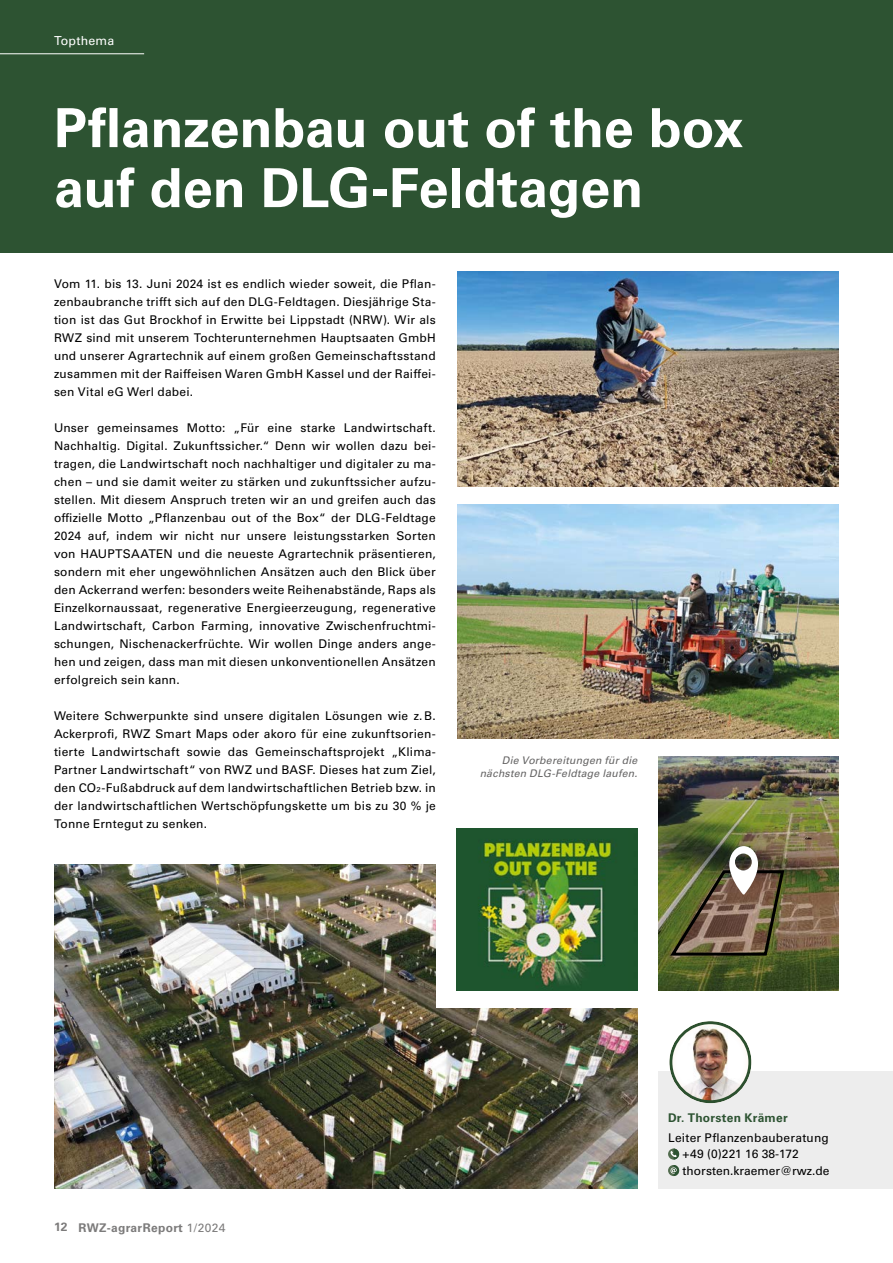
<style>
.page{position:relative;width:893px;height:1263px;background:#fff}
.page>*{position:absolute;margin:0;border:0;box-sizing:border-box;transform-origin:0 0}
.t1{font:700 54px/60px "Univers LT Pro 65";letter-spacing:-.005em;color:#fff}
.t2{font:12.45px "Univers LT Pro 55 Roman";letter-spacing:.015em;color:#fff}
.t3{font:12px/18px "Univers LT Pro 55 Roman";letter-spacing:.015em;color:#000;text-align:justify}
.t4{font:700 12px "Univers LT Pro 65";letter-spacing:.03em;color:#7c7b7b}
.t5{font:700 12px "Univers LT Pro 65";letter-spacing:.02em;color:#2d5332}
.t6{font:italic 10.5px/13.5px "Univers LT Pro 55";letter-spacing:.02em;color:#646363;text-align:right}
.s1{font-family:"Univers LT Pro 55 Roman";font-weight:400}
</style>
<div class="page">
<img style="left:54px;top:864px;width:583px;height:324px">
<div style="left:437px;top:792px;width:211px;height:215px;background:#fff"></div>
<div style="left:0;top:0;width:893px;height:252px;background:#2d5332"></div>
<img style="left:457px;top:504px;width:382px;height:234px">
<img style="left:457px;top:271px;width:382px;height:215px">
<hr style="left:0;top:54px;width:144px;height:1px;background:#fff">
<img style="left:456px;top:828px;width:181px;height:162px">
<img style="left:659px;top:756px;width:180px;height:234px">
<div style="left:659px;top:1071px;width:234px;height:117px;background:#ededed"></div>
<div style="left:668px;top:1148px;width:11px;height:11px;background:#526c4e;border-radius:50%"></div>
<svg style="left:670px;top:1148px;width:9px;height:11px"></svg>
<div style="left:668px;top:1165px;width:11px;height:11px;background:#526c4e;border-radius:50%"></div>
<svg style="left:670px;top:1165px;width:9px;height:11px"></svg>
<div style="left:667px;top:1018px;width:86px;height:86px;background:#ef7d00;opacity:.19"></div>
<img style="left:669px;top:846px;width:117px;height:112px">
<p class="t2" style="left:54px;top:32px;width:62px">Topthema</p>
<h1 class="t1" style="left:54px;top:95px;width:691px">Pflanzenbau out of the box auf den DLG-Feldtagen</h1>
<p class="t3" style="left:54px;top:274px;width:383px">Vom 11. bis 13. Juni 2024 ist es endlich wieder soweit, die Pflan&shy;zenbaubranche trifft sich auf den DLG-Feldtagen. Diesjährige Sta&shy;tion ist das Gut Brockhof in Erwitte bei Lippstadt (NRW). Wir als RWZ sind mit unserem Tochterunternehmen Hauptsaaten GmbH und unserer Agrartechnik auf einem großen Gemeinschaftsstand zusammen mit der Raiffeisen Waren GmbH Kassel und der Raiffei&shy;sen Vital eG Werl dabei.</p>
<p class="t3" style="left:54px;top:418px;width:383px">Unser gemeinsames Motto: „Für eine starke Landwirtschaft.<br>Nachhaltig. Digital. Zukunftssicher.“ Denn wir wollen dazu bei&shy;tragen, die Landwirtschaft noch nachhaltiger und digitaler zu ma&shy;chen – und sie damit weiter zu stärken und zukunftssicher aufzu&shy;stellen. Mit diesem Anspruch treten wir an und greifen auch das offizielle Motto „Pflanzenbau out of the Box“ der DLG-Feldtage 2024 auf, indem wir nicht nur unsere leistungsstarken Sorten von HAUPTSAATEN und die neueste Agrartechnik präsentieren, sondern mit eher ungewöhnlichen Ansätzen auch den Blick über den Ackerrand werfen: besonders weite Reihenabstände, Raps als Einzelkornaussaat, regenerative Energieerzeugung, regenerative Landwirtschaft, Carbon Farming, innovative Zwischenfruchtmi&shy;schungen, Nischenackerfrüchte. Wir wollen Dinge anders ange&shy;hen und zeigen, dass man mit diesen unkonventionellen Ansätzen erfolgreich sein kann.</p>
<p class="t3" style="left:54px;top:706px;width:383px">Weitere Schwerpunkte sind unsere digitalen Lösungen wie z. B.<br>Ackerprofi, RWZ Smart Maps oder akoro für eine zukunftsorien&shy;tierte Landwirtschaft sowie das Gemeinschaftsprojekt „Klima-Partner Landwirtschaft“ von RWZ und BASF. Dieses hat zum Ziel, den CO₂-Fußabdruck auf dem landwirtschaftlichen Betrieb bzw. in der landwirtschaftlichen Wertschöpfungskette um bis zu 30 % je Tonne Erntegut zu senken.</p>
<p class="t6" style="left:480px;top:753px;width:159px">Die Vorbereitungen für die nächsten DLG-Feldtage laufen.</p>
<p class="t4" style="left:54px;top:1219px;width:173px">12 RWZ-agrarReport <span class="s1">1/2024</span></p>
<p class="t5" style="left:668px;top:1109px;width:121px">Dr. Thorsten Krämer</p>
<p class="t3" style="left:682px;top:1128px;width:149px;line-height:16.5px;text-align:left;text-indent:-14px">Leiter Pflanzenbauberatung +49 (0)221 16 38-172 thorsten.kraemer@rwz.de</p>
</div>
